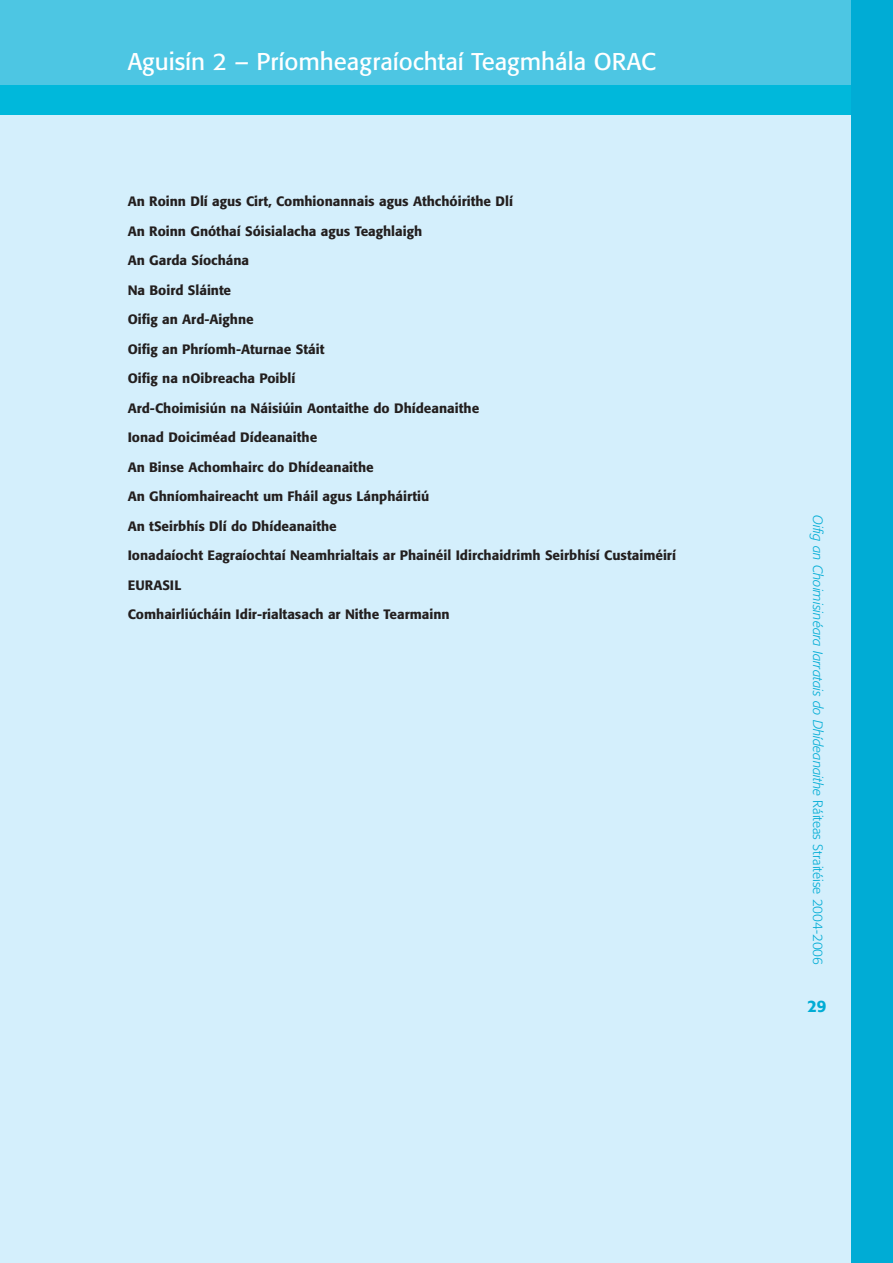
<style>
.page{position:relative;width:893px;height:1263px;background:#fff}
.page>*{position:absolute;margin:0;border:0;box-sizing:border-box;transform-origin:0 0}
.t1{font:24px "Formata";color:#fff}
.t2{font:500 16.5px "Formata";color:#00acd5}
.t3{font:500 13.5px/29.5px "Formata";color:#231f1f}
.t4{font:italic 300 13.5px "Formata";color:#00acd5}
.s1{font-style:normal}
</style>
<div class="page">
<div style="left:0;top:0;width:892px;height:1263px;background:#d4effc"></div>
<div style="left:0;top:0;width:851px;height:85px;background:#4dc6e3"></div>
<div style="left:0;top:85px;width:851px;height:30px;background:#00b8db"></div>
<div style="left:851px;top:0;width:41px;height:1263px;background:#00acd5"></div>
<h1 class="t1" style="left:128px;top:51px;width:529px">Aguisín 2 – Príomheagraíochtaí Teagmhála ORAC</h1>
<p class="t3" style="left:128px;top:188px;width:549px">An Roinn Dlí agus Cirt, Comhionannais agus Athchóirithe Dlí<br>An Roinn Gnóthaí Sóisialacha agus Teaghlaigh<br>An Garda Síochána<br>Na Boird Sláinte<br>Oifig an Ard-Aighne<br>Oifig an Phríomh-Aturnae Stáit<br>Oifig na nOibreacha Poiblí<br>Ard-Choimisiún na Náisiúin Aontaithe do Dhídeanaithe<br>Ionad Doiciméad Dídeanaithe<br>An Binse Achomhairc do Dhídeanaithe<br>An Ghníomhaireacht um Fháil agus Lánpháirtiú<br>An tSeirbhís Dlí do Dhídeanaithe<br>Ionadaíocht Eagraíochtaí Neamhrialtais ar Phainéil Idirchaidrimh Seirbhísí Custaiméirí EURASIL<br>Comhairliúcháin Idir-rialtasach ar Nithe Tearmainn</p>
<p class="t4" style="left:823px;top:515px;width:452px;rotate:90deg">Oifig an Choimisinéara Iarratais do Dhídeanaithe <span class="s1">Ráiteas Straitéise 2004-2006</span></p>
<p class="t2" style="left:807px;top:999px;width:21px">29</p>
</div>
